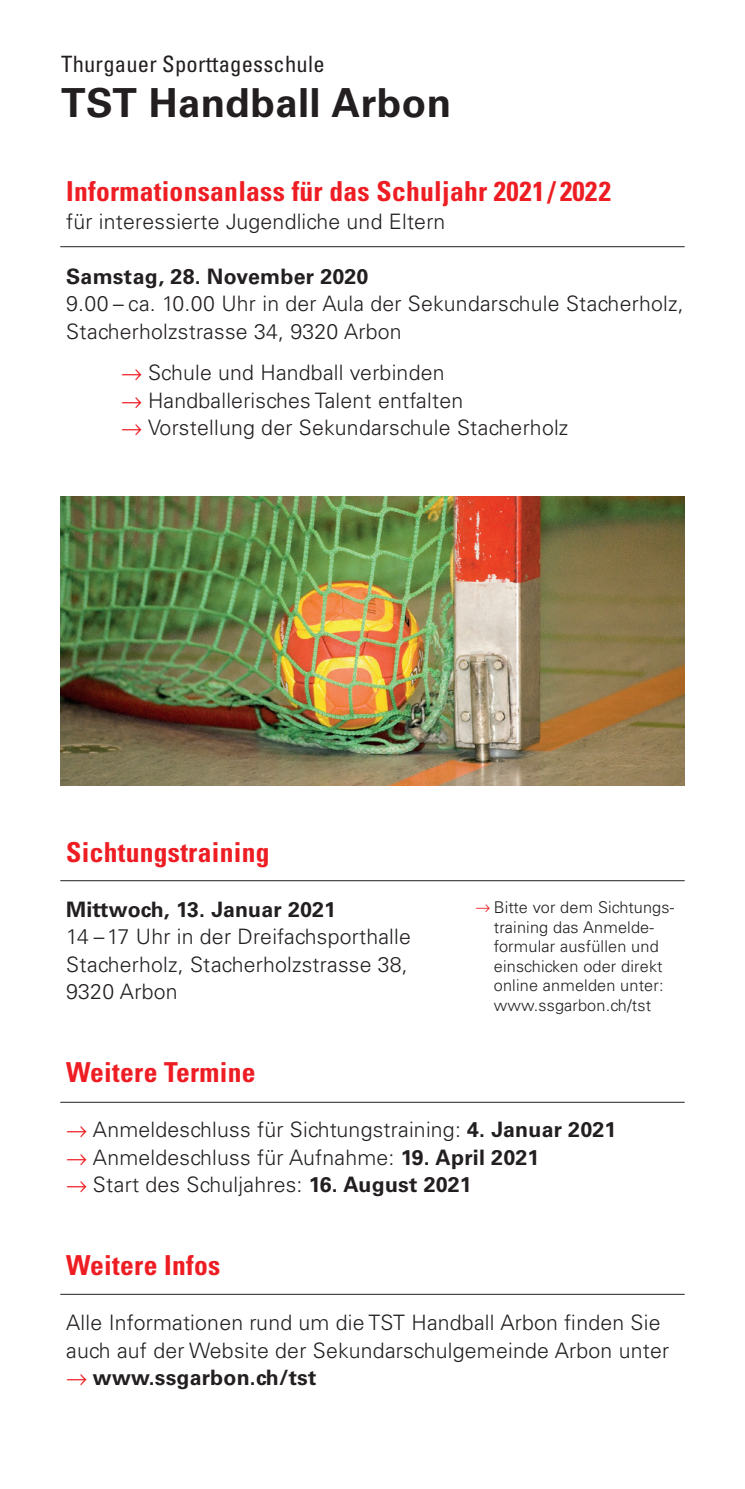
<style>
.page{position:relative;width:745px;height:1489px;background:#fff}
.page>*{position:absolute;margin:0;border:0;box-sizing:border-box;transform-origin:0 0}
.t1{font:700 40px "Univers";letter-spacing:.01em;color:#231f20}
.t2{font:700 condensed 27.5px "Univers";letter-spacing:.01em;color:#ee1d23}
.t3{font:condensed 22.5px "Univers";letter-spacing:.01em;color:#231f20}
.t4{font:300 21.25px/27.5px "Univers";letter-spacing:.01em;color:#231f20}
.t5{font:700 21.25px "Univers";letter-spacing:.01em;color:#231f20}
.t6{font:300 16.25px/19.5px "Univers";letter-spacing:.01em;color:#231f20;text-align:center}
.s1{color:#ee1d23}
.s2{font-weight:700}
</style>
<div class="page">
<hr style="left:60px;top:1101px;width:624px;height:1px;background:#231f20">
<hr style="left:60px;top:1293px;width:624px;height:1px;background:#231f20">
<hr style="left:60px;top:880px;width:624px;height:1px;background:#231f20">
<hr style="left:60px;top:246px;width:624px;height:1px;background:#231f20">
<img style="left:60px;top:496px;width:624px;height:289px">
<p class="t3" style="left:61px;top:49px;width:265px">Thurgauer Sporttagesschule</p>
<h1 class="t1" style="left:61px;top:79px;width:391px">TST Handball Arbon</h1>
<p class="t2" style="left:66px;top:174px;width:546px">Informationsanlass für das Schuljahr 2021/ 2022</p>
<p class="t4" style="left:66px;top:207px;width:380px">für interessierte Jugendliche und Eltern</p>
<p class="t5" style="left:66px;top:264px;width:303px">Samstag, 28. November 2020</p>
<p class="t4" style="left:66px;top:290px;width:618px">9.00 – ca. 10.00 Uhr in der Aula der Sekundarschule Stacherholz,<br>Stacherholzstrasse 34, 9320 Arbon</p>
<p class="t4" style="left:121px;top:359px;width:324px"><span class="s1">→</span> Schule und Handball verbinden</p>
<p class="t4" style="left:121px;top:386px;width:343px"><span class="s1">→</span> Handballerisches Talent entfalten</p>
<p class="t4" style="left:121px;top:414px;width:448px"><span class="s1">→</span> Vorstellung der Sekundarschule Stacherholz</p>
<p class="t2" style="left:66px;top:834px;width:205px">Sichtungstraining</p>
<p class="t5" style="left:66px;top:896px;width:271px">Mittwoch, 13. Januar 2021</p>
<p class="t4" style="left:66px;top:922px;width:346px">14 –17 Uhr in der Dreifachsporthalle<br>Stacherholz, Stacherholzstrasse 38,<br>9320 Arbon</p>
<p class="t6" style="left:475px;top:897px;width:200px"><span class="s1">→</span> Bitte vor dem Sichtungs&shy;training das Anmelde&shy;formular ausfüllen und einschicken oder direkt online anmelden unter: www.ssgarbon.ch/tst</p>
<p class="t2" style="left:66px;top:1055px;width:191px">Weitere Termine</p>
<p class="t4" style="left:66px;top:1115px;width:551px"><span class="s1">→</span> Anmeldeschluss für Sichtungstraining: <span class="s2">4. Januar 2021</span></p>
<p class="t4" style="left:66px;top:1143px;width:474px"><span class="s1">→</span> Anmeldeschluss für Aufnahme: <span class="s2">19. April 2021</span></p>
<p class="t4" style="left:66px;top:1170px;width:406px"><span class="s1">→</span> Start des Schuljahres: <span class="s2">16. August 2021</span></p>
<p class="t2" style="left:66px;top:1248px;width:155px">Weitere Infos</p>
<p class="t4" style="left:66px;top:1308px;width:604px">Alle Informationen rund um die TST Handball Arbon finden Sie auch auf der Website der Sekundarschulgemeinde Arbon unter</p>
<p class="t5" style="left:66px;top:1365px;width:251px"><span class="s1">→</span> www.ssgarbon.ch/tst</p>
</div>
